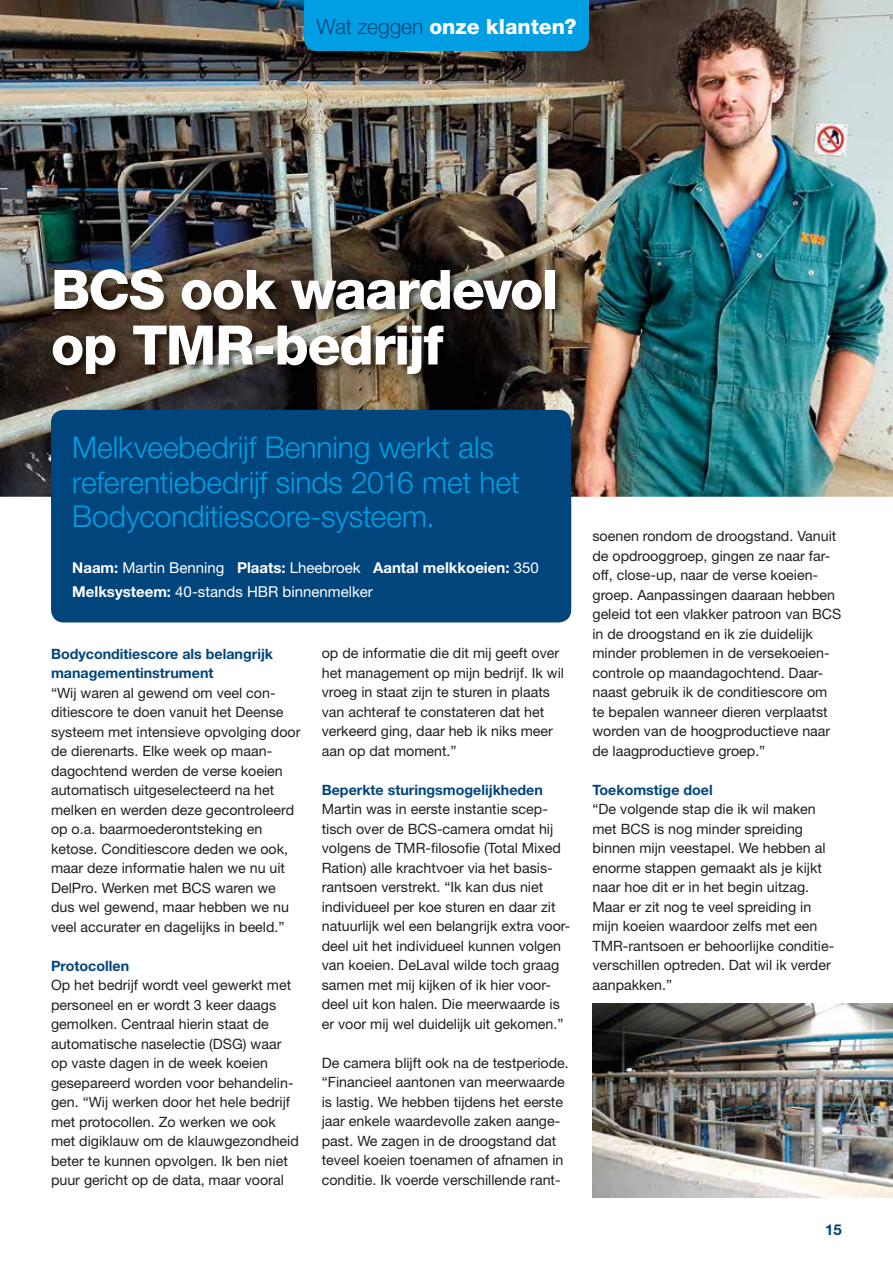
<style>
.page{position:relative;width:893px;height:1263px;background:#fff}
.page>*{position:absolute;margin:0;border:0;box-sizing:border-box;transform-origin:0 0}
.t1{font:800 54.45px/55.5px "Helvetica Neue LT Std";letter-spacing:-.025em;color:#fff}
.t2{font:300 30px/34.5px "Helvetica Neue LT Std";letter-spacing:-.005em;color:#009fe3}
.t3{font:800 21px "Helvetica Neue LT Std";color:#fff}
.t4{font:15px/24px "Helvetica Neue LT Std";color:#fff}
.t5{font:700 15px "Helvetica Neue LT Std";color:#00457c}
.t6{font:14.25px/19.5px "Helvetica Neue LT Std";color:#20201f}
.t7{font:700 14.25px/19.5px "Helvetica Neue LT Std";color:#00457c}
.s1{font-weight:300;color:#00457c}
.s2{font-weight:700}
</style>
<div class="page">
<img style="left:0;top:0;width:893px;height:497px">
<img style="left:53px;top:269px;width:510px;height:113px">
<div style="left:304px;top:0;width:285px;height:51px;background:#009fe3"></div>
<img style="left:592px;top:1003px;width:301px;height:194px">
<div style="left:51px;top:410px;width:520px;height:212px;background:#00457c;border-radius:13px"></div>
<h3 class="t3" style="left:317px;top:14px;width:261px"><span class="s1">Wat zeggen</span> onze klanten?</h3>
<h1 class="t1" style="left:51px;top:262px;width:508px">BCS ook waardevol op TMR-bedrijf</h1>
<h2 class="t2" style="left:72px;top:430px;width:449px">Melkveebedrijf Benning werkt als referentiebedrijf sinds 2016 met het<br>Bodyconditiescore-systeem.</h2>
<p class="t4" style="left:72px;top:555px;width:468px"><span class="s2">Naam:</span> Martin Benning <span class="s2">Plaats:</span> Lheebroek <span class="s2">Aantal melkkoeien:</span> 350<br><span class="s2">Melksysteem:</span> 40-stands HBR binnenmelker</p>
<p class="t7" style="left:51px;top:643px;width:224px">Bodyconditiescore als belangrijk managementinstrument</p>
<p class="t6" style="left:51px;top:682px;width:251px">“Wij waren al gewend om veel con&shy;ditiescore te doen vanuit het Deense systeem met intensieve opvolging door de dierenarts. Elke week op maan&shy;dagochtend werden de verse koeien automatisch uitgeselecteerd na het melken en werden deze gecontroleerd op o.a. baarmoederontsteking en ketose. Conditiescore deden we ook, maar deze informatie halen we nu uit DelPro. Werken met BCS waren we dus wel gewend, maar hebben we nu veel accurater en dagelijks in beeld.”</p>
<p class="t7" style="left:51px;top:955px;width:80px">Protocollen</p>
<p class="t6" style="left:51px;top:975px;width:249px">Op het bedrijf wordt veel gewerkt met personeel en er wordt 3 keer daags gemolken. Centraal hierin staat de automatische naselectie (DSG) waar op vaste dagen in de week koeien gesepareerd worden voor behandelin&shy;gen. “Wij werken door het hele bedrijf met protocollen. Zo werken we ook met digiklauw om de klauwgezondheid beter te kunnen opvolgen. Ik ben niet puur gericht op de data, maar vooral</p>
<p class="t6" style="left:322px;top:643px;width:244px">op de informatie die dit mij geeft over het management op mijn bedrijf. Ik wil vroeg in staat zijn te sturen in plaats van achteraf te constateren dat het verkeerd ging, daar heb ik niks meer aan op dat moment.”</p>
<p class="t7" style="left:322px;top:780px;width:223px">Beperkte sturingsmogelijkheden</p>
<p class="t6" style="left:322px;top:799px;width:250px">Martin was in eerste instantie scep&shy;tisch over de BCS-camera omdat hij volgens de TMR-filosofie (Total Mixed Ration) alle krachtvoer via het basis&shy;rantsoen verstrekt. “Ik kan dus niet individueel per koe sturen en daar zit natuurlijk wel een belangrijk extra voor&shy;deel uit het individueel kunnen volgen van koeien. DeLaval wilde toch graag samen met mij kijken of ik hier voor&shy;deel uit kon halen. Die meerwaarde is er voor mij wel duidelijk uit gekomen.”</p>
<p class="t6" style="left:322px;top:1053px;width:249px">De camera blijft ook na de testperiode. “Financieel aantonen van meerwaarde is lastig. We hebben tijdens het eerste jaar enkele waardevolle zaken aange&shy;past. We zagen in de droogstand dat teveel koeien toenamen of afnamen in conditie. Ik voerde verschillende rant-</p>
<p class="t6" style="left:592px;top:526px;width:250px">soenen rondom de droogstand. Vanuit de opdrooggroep, gingen ze naar far&shy;off, close-up, naar de verse koeien&shy;groep. Aanpassingen daaraan hebben geleid tot een vlakker patroon van BCS in de droogstand en ik zie duidelijk minder problemen in de versekoeien&shy;controle op maandagochtend. Daar&shy;naast gebruik ik de conditiescore om te bepalen wanneer dieren verplaatst worden van de hoogproductieve naar de laagproductieve groep.”</p>
<p class="t7" style="left:592px;top:780px;width:122px">Toekomstige doel</p>
<p class="t6" style="left:592px;top:799px;width:243px">“De volgende stap die ik wil maken met BCS is nog minder spreiding binnen mijn veestapel. We hebben al enorme stappen gemaakt als je kijkt naar hoe dit er in het begin uitzag.<br>Maar er zit nog te veel spreiding in mijn koeien waardoor zelfs met een TMR-rantsoen er behoorlijke conditie&shy;verschillen optreden. Dat wil ik verder aanpakken.”</p>
<p class="t5" style="left:825px;top:1221px;width:18px">15</p>
</div>
